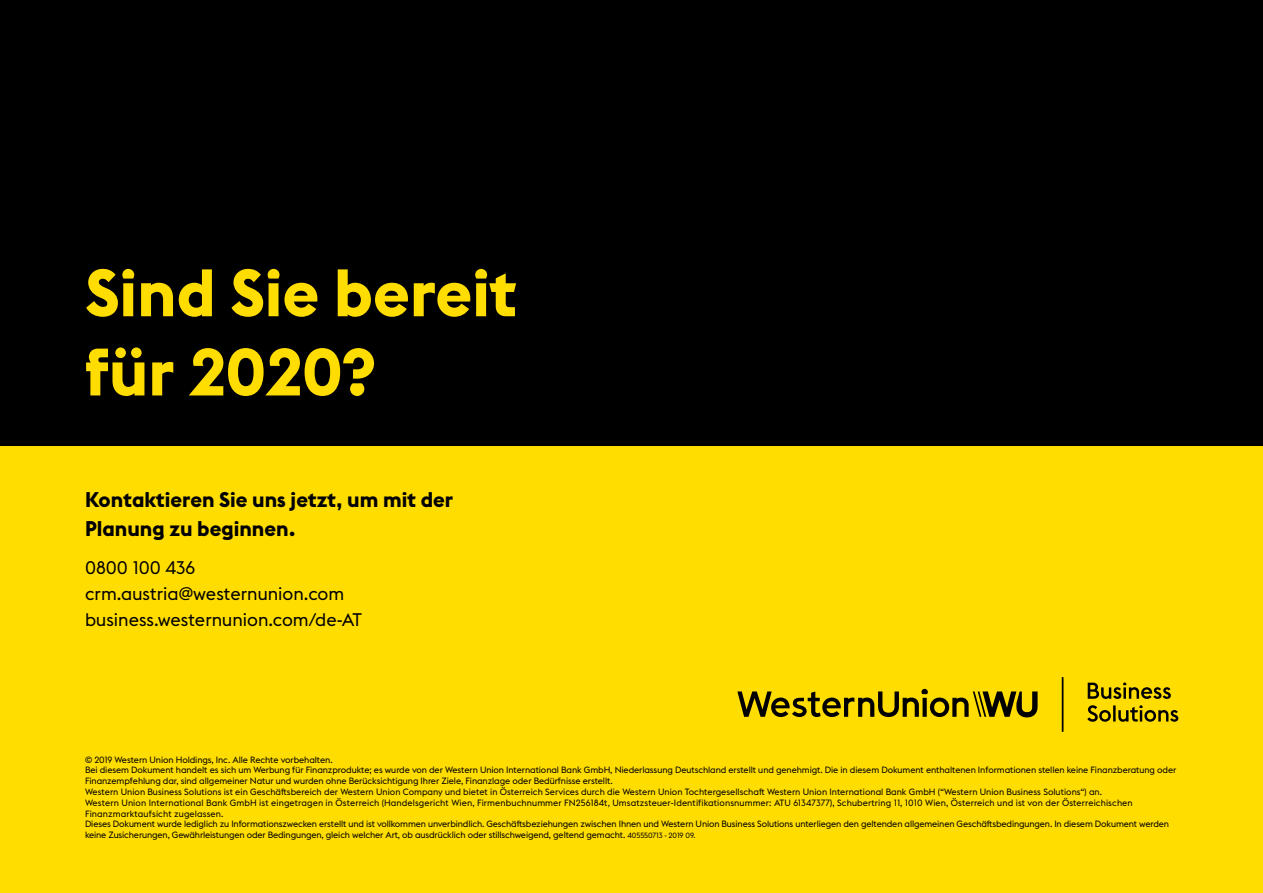
<style>
.page{position:relative;width:1263px;height:893px;background:#fff}
.page>*{position:absolute;margin:0;border:0;box-sizing:border-box;transform-origin:0 0}
.t1{font:700 66px/79.2px "Euclid WU";color:#fd0}
.t2{font:700 21px/28.8px "Euclid WU";color:#000}
.t3{font:18px/25.8px "Euclid WU";color:#000}
.t4{font:9px/10.8px "Euclid WU";letter-spacing:-.01em;color:#000}
.s1{font-size:7.5px}
</style>
<div class="page">
<div style="left:0;top:0;width:1263px;height:446px;background:#000"></div>
<div style="left:0;top:446px;width:1263px;height:447px;background:#fd0"></div>
<svg style="left:1088px;top:682px;width:83px;height:17px"></svg>
<svg style="left:1087px;top:705px;width:91px;height:17px"></svg>
<svg style="left:737px;top:689px;width:300px;height:28px"></svg>
<hr style="left:1062px;top:677px;width:1px;height:55px;background:#000">
<h1 class="t1" style="left:85px;top:254px;width:434px">Sind Sie bereit für 2020?</h1>
<h2 class="t2" style="left:85px;top:485px;width:370px">Kontaktieren Sie uns jetzt, um mit der<br>Planung zu beginnen.</h2>
<h3 class="t3" style="left:85px;top:555px;width:279px">0800 100 436 crm.austria@westernunion.com business.westernunion.com/de-AT</h3>
<p class="t4" style="left:85px;top:754px;width:1093px">© 2019 Western Union Holdings, Inc. Alle Rechte vorbehalten.<br>Bei diesem Dokument handelt es sich um Werbung für Finanzprodukte; es wurde von der Western Union International Bank GmbH, Niederlassung Deutschland erstellt und genehmigt. Die in diesem Dokument enthaltenen Informationen stellen keine Finanzberatung oder Finanzempfehlung dar, sind allgemeiner Natur und wurden ohne Berücksichtigung Ihrer Ziele, Finanzlage oder Bedürfnisse erstellt.<br>Western Union Business Solutions ist ein Geschäftsbereich der Western Union Company und bietet in Österreich Services durch die Western Union Tochtergesellschaft Western Union International Bank GmbH (“Western Union Business Solutions“) an.<br>Western Union International Bank GmbH ist eingetragen in Österreich (Handelsgericht Wien, Firmenbuchnummer FN256184t, Umsatzsteuer-Identifikationsnummer: ATU 61347377), Schubertring 11, 1010 Wien, Österreich und ist von der Österreichischen Finanzmarktaufsicht zugelassen.<br>Dieses Dokument wurde lediglich zu Informationszwecken erstellt und ist vollkommen unverbindlich. Geschäftsbeziehungen zwischen Ihnen und Western Union Business Solutions unterliegen den geltenden allgemeinen Geschäftsbedingungen. In diesem Dokument werden keine Zusicherungen, Gewährleistungen oder Bedingungen, gleich welcher Art, ob ausdrücklich oder stillschweigend, geltend gemacht. <span class="s1">405550713 - 2019 09.</span></p>
</div>
